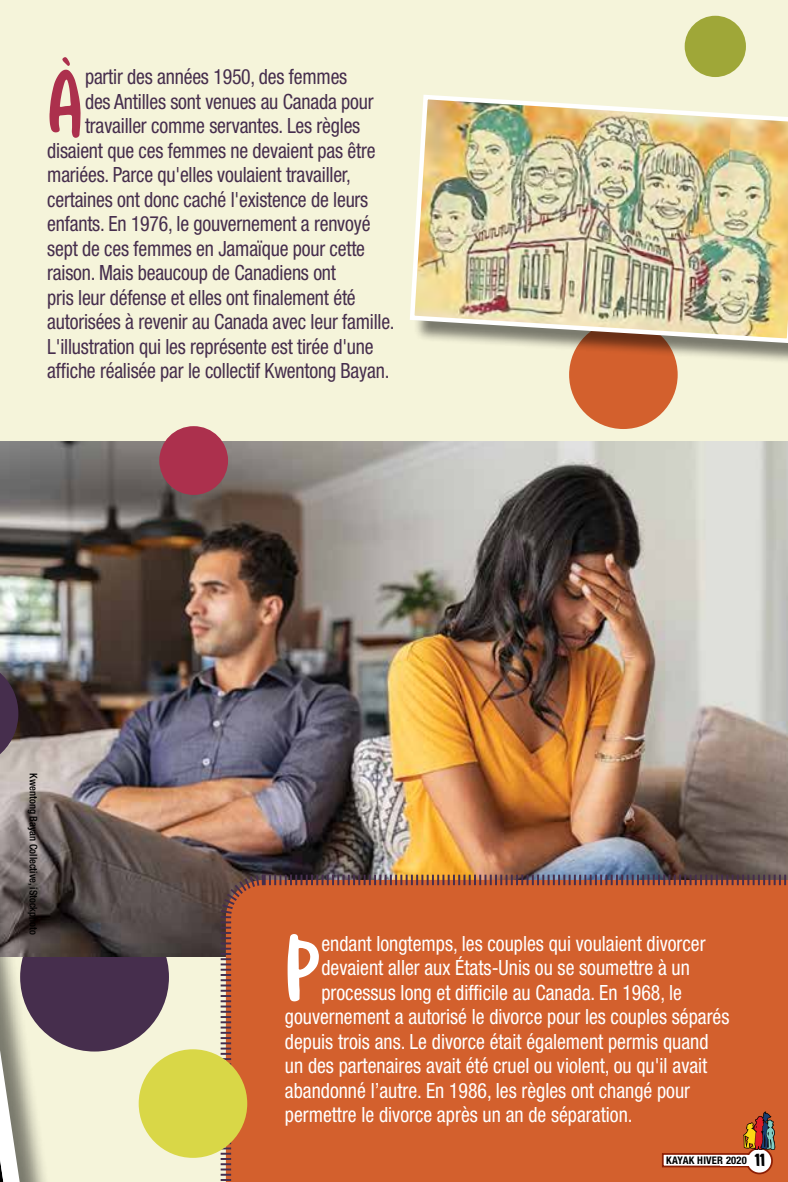
<style>
.page{position:relative;width:788px;height:1182px;background:#fff}
.page>*{position:absolute;margin:0;border:0;box-sizing:border-box;transform-origin:0 0}
.t1{font:85.75px "Waliroo";color:#fff}
.t2{font:85.75px "Waliroo";color:#ac304d;scale:.94 1}
.t3{font:condensed 21px "Helvetica Neue LT Std";letter-spacing:-.01em;color:#462e4d;scale:.94 1}
.t4{font:condensed 21px "Helvetica Neue LT Std";color:#fff;scale:.94 1}
.t5{font:500 condensed 10.5px "Helvetica Neue LT Std";color:#000}
.t6{font:700 condensed 10.5px "Helvetica Neue LT Std";letter-spacing:.02em;color:#000}
.s1{font-family:"Atrofobia";font-weight:400;font-stretch:normal;font-size:15.75px}
</style>
<div class="page">
<div style="left:0;top:0;width:788px;height:1181px;background:#f5f4da"></div>
<div style="left:20px;top:902px;width:149px;height:149px;background:#462e4d;border-radius:50%"></div>
<img style="left:0;top:441px;width:788px;height:515px">
<div style="left:219px;top:872px;width:569px;height:309px;background:#d3602d"></div>
<div style="left:684px;top:16px;width:62px;height:61px;background:#9fa738;border-radius:50%"></div>
<div style="left:569px;top:320px;width:108px;height:109px;background:#d3602d;border-radius:50%"></div>
<div style="left:139px;top:1049px;width:108px;height:108px;background:#d9d747;border-radius:50%"></div>
<div style="left:159px;top:426px;width:69px;height:69px;background:#ac304d;border-radius:50%"></div>
<div style="left:413px;top:98px;width:375px;height:266px;background:#000;opacity:.5"></div>
<img style="left:410px;top:95px;width:378px;height:250px">
<div style="left:0;top:641px;width:60px;height:540px;background:#000;opacity:.5"></div>
<svg style="left:0;top:627px;width:37px;height:554px;background:#968f8b"></svg>
<svg style="left:746px;top:1147px;width:26px;height:26px"></svg>
<div style="left:745px;top:1147px;width:27px;height:27px;border:2px solid #8c1e04;border-radius:50%"></div>
<svg style="left:661px;top:1111px;width:115px;height:57px;background:#ca754e"></svg>
<div style="left:720px;top:1154px;width:29px;height:11px;background:#fff"></div>
<h1 class="t2" style="left:47px;top:63px;width:40px">A</h1>
<p class="t3" style="left:85px;top:64px;width:280px">partir des années 1950, des femmes</p>
<p class="t3" style="left:85px;top:89px;width:308px">des Antilles sont venues au Canada pour</p>
<p class="t3" style="left:85px;top:113px;width:294px">travailler comme servantes. Les règles</p>
<p class="t3" style="left:47px;top:138px;width:350px">disaient que ces femmes ne devaient pas être</p>
<p class="t3" style="left:47px;top:162px;width:324px">mariées. Parce qu'elles voulaient travailler,</p>
<p class="t3" style="left:47px;top:187px;width:343px">certaines ont donc caché l'existence de leurs</p>
<p class="t3" style="left:47px;top:211px;width:345px">enfants. En 1976, le gouvernement a renvoyé</p>
<p class="t3" style="left:47px;top:236px;width:339px">sept de ces femmes en Jamaïque pour cette</p>
<p class="t3" style="left:47px;top:260px;width:309px">raison. Mais beaucoup de Canadiens ont</p>
<p class="t3" style="left:47px;top:285px;width:329px">pris leur défense et elles ont finalement été</p>
<p class="t3" style="left:47px;top:309px;width:371px">autorisées à revenir au Canada avec leur famille.</p>
<p class="t3" style="left:47px;top:334px;width:348px">L'illustration qui les représente est tirée d'une</p>
<p class="t3" style="left:47px;top:358px;width:365px">affiche réalisée par le collectif Kwentong Bayan.</p>
<p class="t5" style="left:40px;top:773px;width:163px;rotate:90deg">Kwentong Bayan Collective, iStockphoto</p>
<h1 class="t1" style="left:285px;top:930px;width:36px">P</h1>
<p class="t4" style="left:321px;top:931px;width:410px">endant longtemps, les couples qui voulaient divorcer</p>
<p class="t4" style="left:321px;top:955px;width:393px">devaient aller aux États-Unis ou se soumettre à un</p>
<p class="t4" style="left:321px;top:980px;width:385px">processus long et difficile au Canada. En 1968, le</p>
<p class="t4" style="left:285px;top:1004px;width:474px">gouvernement a autorisé le divorce pour les couples séparés</p>
<p class="t4" style="left:285px;top:1029px;width:452px">depuis trois ans. Le divorce était également permis quand</p>
<p class="t4" style="left:285px;top:1053px;width:451px">un des partenaires avait été cruel ou violent, ou qu'il avait</p>
<p class="t4" style="left:285px;top:1078px;width:432px">abandonné l’autre. En 1986, les règles ont changé pour</p>
<p class="t4" style="left:285px;top:1102px;width:371px">permettre le divorce après un an de séparation.</p>
<p class="t6" style="left:666px;top:1153px;width:100px">KAYAK HIVER 2020 <span class="s1">11</span></p>
</div>
